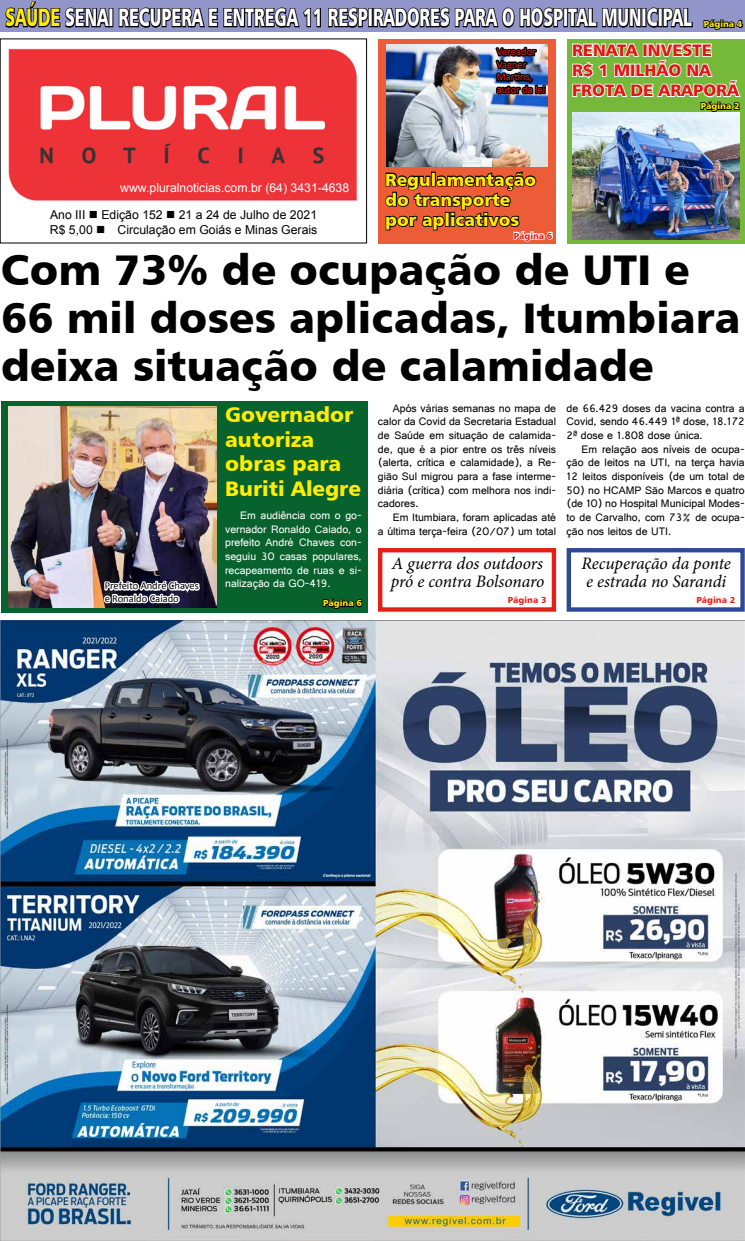
<style>
.page{position:relative;width:745px;height:1241px;background:#fff}
.page>*{position:absolute;margin:0;border:0;box-sizing:border-box;transform-origin:0 0}
.t1{font:42.88px/48.1px "Humanist 777 BT Black B";color:#000}
.t2{font:25.29px "Humanist 777 BT Black B";color:#fff;scale:.64 1}
.t3{font:21px/24.5px "Humanist 777 BT Black B";color:#ffed00}
.t4{font:italic 17.5px/18.4px "Minion Pro";letter-spacing:-.005em;color:#000}
.t5{font:17.5px/20.1px "Humanist 777 BT Black B";color:#ffed00}
.t6{font:16.62px/20.1px "Humanist 777 BT Black B";color:#e41515}
.t7{font:12.25px/14.7px "Arial";color:#000}
.t8{font:12.25px "Arial";color:#fff}
.t9{font:11.38px/13.7px "Gautami";color:#000;text-align:justify}
.t10{font:11.38px/13.7px "Gautami";color:#fff;text-align:justify}
.t11{font:10.5px/12.6px "Calibri";color:#000}
.t12{font:10.5px/12.6px "Calibri";color:#e5231b}
.t13{font:8.75px "Humanist 777 BT Black B";color:#ffed00}
.t14{font:8.75px "Humanist 777 BT Black B";color:#e5231e}
.s1{color:#ffed00}
</style>
<div class="page">
<svg style="left:567px;top:39px;width:177px;height:204px;background:#75ad43"></svg>
<div style="left:1px;top:401px;width:366px;height:211px;background:#08622d"></div>
<div style="left:378px;top:39px;width:177px;height:204px;background:#eb5c37"></div>
<div style="left:0;top:0;width:744px;height:31px;background:#9295ca"></div>
<img style="left:8px;top:48px;width:350px;height:152px">
<svg style="left:4px;top:1px;width:107px;height:64px"></svg>
<div style="left:109px;top:8px;width:4px;height:19px;border:2px solid #000"></div>
<svg style="left:118px;top:7px;width:203px;height:58px"></svg>
<img style="left:0;top:620px;width:744px;height:620px">
<img style="left:8px;top:406px;width:208px;height:201px">
<svg style="left:102px;top:567px;width:100px;height:38px;background:#6a6876"></svg>
<svg style="left:322px;top:598px;width:41px;height:11px"></svg>
<img style="left:386px;top:113px;width:161px;height:54px">
<svg style="left:385px;top:171px;width:168px;height:71px"></svg>
<img style="left:571px;top:113px;width:168px;height:126px">
<img style="left:327px;top:7px;width:416px;height:106px">
<div style="left:378px;top:548px;width:177px;height:63px;border:4px solid #e41f18"></div>
<div style="left:566px;top:548px;width:178px;height:63px;border:4px solid #2e4999"></div>
<h2 class="t2" style="left:6px;top:1px;width:1073px"><span class="s1">SAÚDE</span> SENAI RECUPERA E ENTREGA 11 RESPIRADORES PARA O HOSPITAL MUNICIPAL</h2>
<p class="t13" style="left:703px;top:18px;width:40px">Página 4</p>
<p class="t12" style="left:496px;top:45px;width:50px">Vereador<br>Vagner<br>Martins, autor da lei</p>
<h3 class="t6" style="left:571px;top:40px;width:168px">RENATA INVESTE<br>R$ 1 MILHÃO NA<br>FROTA DE ARAPORÃ</h3>
<p class="t13" style="left:700px;top:100px;width:40px">Página 2</p>
<h3 class="t5" style="left:385px;top:169px;width:152px">Regulamentação do transporte por aplicativos</h3>
<p class="t14" style="left:513px;top:230px;width:40px">Página 6</p>
<p class="t8" style="left:120px;top:179px;width:230px">www.pluralnoticias.com.br (64) 3431-4638</p>
<p class="t7" style="left:50px;top:208px;width:269px">Ano III ■ Edição 152 ■ 21 a 24 de Julho de 2021<br>R$ 5,00 ■ Circulação em Goiás e Minas Gerais</p>
<h1 class="t1" style="left:1px;top:244px;width:740px">Com 73% de ocupação de UTI e<br>66 mil doses aplicadas, Itumbiara deixa situação de calamidade</h1>
<p class="t9" style="left:378px;top:401px;width:179px;text-indent:15px">Após várias semanas no mapa de calor da Covid da Secretaria Estadual de Saúde em situação de calamida&shy;de, que é a pior entre os três níveis (alerta, crítica e calamidade), a Re&shy;gião Sul migrou para a fase interme&shy;diária (crítica) com melhora nos indi&shy;cadores.</p>
<p class="t9" style="left:378px;top:510px;width:179px;text-align:right">Em Itumbiara, foram aplicadas até<br>a última terça-feira (20/07) um total</p>
<p class="t9" style="left:566px;top:401px;width:179px">de 66.429 doses da vacina contra a Covid, sendo 46.449 1ª dose, 18.172<br>2ª dose e 1.808 dose única.</p>
<p class="t9" style="left:566px;top:442px;width:179px;text-indent:15px">Em relação aos níveis de ocupa&shy;ção de leitos na UTI, na terça havia 12 leitos disponíveis (de um total de</p>
<p class="t9" style="left:566px;top:482px;width:179px">50) no HCAMP São Marcos e quatro (de 10) no Hospital Municipal Modes&shy;to de Carvalho, com 73% de ocupa&shy;ção nos leitos de UTI.</p>
<h3 class="t3" style="left:225px;top:402px;width:137px">Governador autoriza obras para<br>Buriti Alegre</h3>
<p class="t10" style="left:225px;top:508px;width:138px;text-indent:15px">Em audiência com o go&shy;vernador Ronaldo Caiado, o prefeito André Chaves con&shy;seguiu 30 casas populares, recapeamento de ruas e si&shy;nalização da GO-419.</p>
<p class="t13" style="left:323px;top:597px;width:40px">Página 6</p>
<h3 class="t4" style="left:390px;top:554px;width:155px">A guerra dos outdoors pró e contra Bolsonaro</h3>
<p class="t14" style="left:507px;top:593px;width:40px">Página 3</p>
<h3 class="t4" style="left:581px;top:554px;width:151px">Recuperação da ponte e estrada no Sarandi</h3>
<p class="t14" style="left:696px;top:593px;width:40px">Página 2</p>
<p class="t11" style="left:105px;top:579px;width:96px">Prefeito André Chaves e Ronaldo Caiado</p>
</div>
